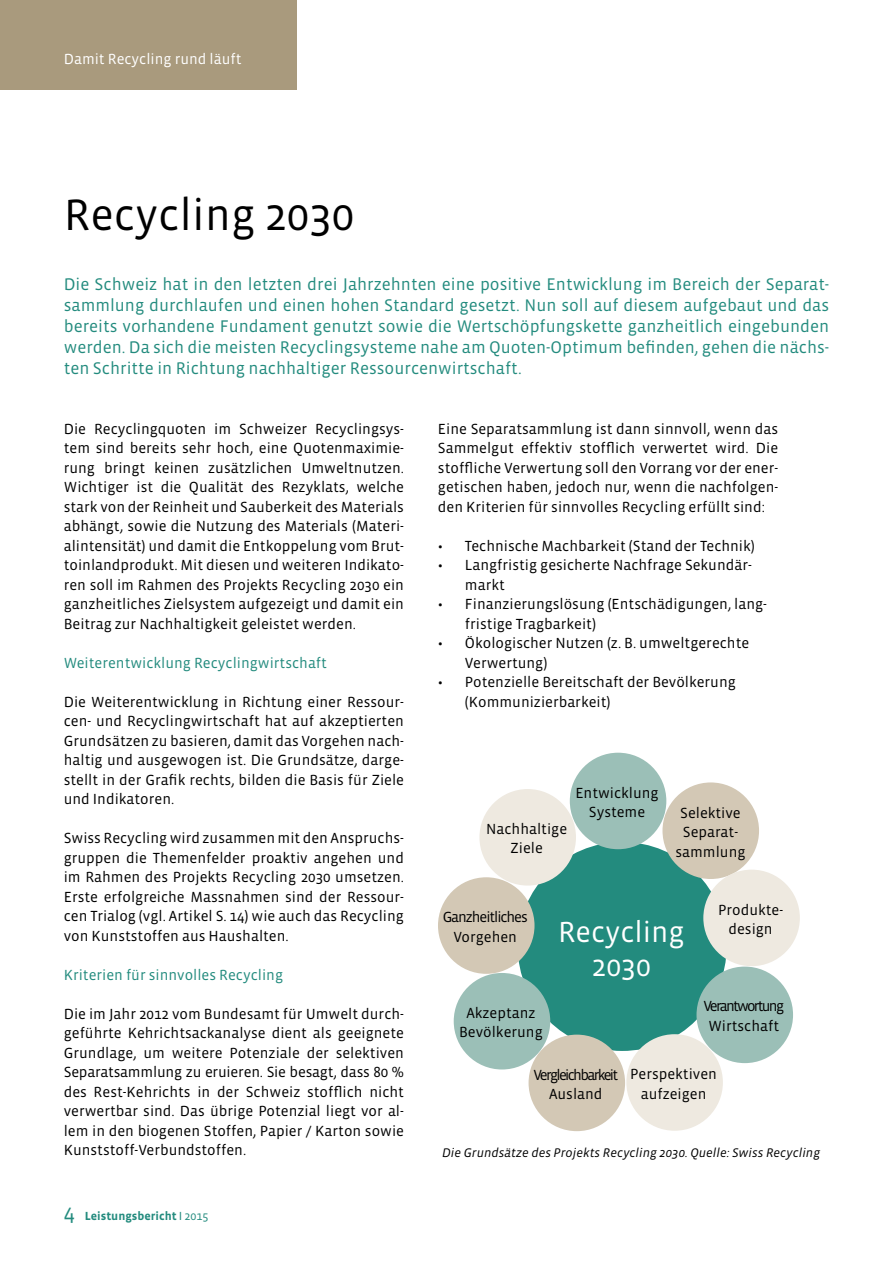
<style>
.page{position:relative;width:893px;height:1263px;background:#fff}
.page>*{position:absolute;margin:0;border:0;box-sizing:border-box;transform-origin:0 0}
.t1{font:45px "Vista Sans OT";color:#000}
.t2{font:29.7px "Vista Sans OT";color:#fff}
.t3{font:17.25px/21px "Vista Sans OT";color:#238b7e;text-align:justify}
.t4{font:15px/19.5px "Vista Sans OT";color:#000;text-align:justify}
.t5{font:15px "Vista Sans OT";color:#238b7e}
.t6{font:15px "Vista Sans OT";color:#fff}
.t7{font:15px "Vista Sans OT";letter-spacing:-.11em;color:#000}
.t8{font:15px "Vista Sans OT";letter-spacing:-.07em;color:#000}
.t9{font:15px "Vista Sans OT";letter-spacing:-.115em;color:#000}
.t10{font:italic 12.75px "Vista Sans OT";color:#000}
.t11{font:700 12px "Vista Sans OT";color:#238b7e}
.s1{font-weight:400;font-size:22.5px}
.s2{font-family:"Myriad Pro";font-weight:400}
.s3{font-weight:400}
</style>
<div class="page">
<div style="left:0;top:0;width:296px;height:89px;background:#a99a7d"></div>
<div style="left:518px;top:842px;width:209px;height:209px;background:#238b7e;border-radius:50%"></div>
<div style="left:662px;top:782px;width:97px;height:97px;background:#d3c8b5;border-radius:50%"></div>
<div style="left:570px;top:753px;width:96px;height:96px;background:#9bbfb7;border-radius:50%"></div>
<div style="left:479px;top:789px;width:97px;height:96px;background:#eee9e0;border-radius:50%"></div>
<div style="left:438px;top:877px;width:96px;height:97px;background:#d3c8b5;border-radius:50%"></div>
<div style="left:454px;top:973px;width:96px;height:96px;background:#9bbfb7;border-radius:50%"></div>
<div style="left:703px;top:870px;width:97px;height:96px;background:#eee9e0;border-radius:50%"></div>
<div style="left:529px;top:1034px;width:96px;height:97px;background:#d3c8b5;border-radius:50%"></div>
<div style="left:626px;top:1034px;width:97px;height:97px;background:#eee9e0;border-radius:50%"></div>
<div style="left:696px;top:966px;width:97px;height:97px;background:#9bbfb7;border-radius:50%"></div>
<p class="t6" style="left:64px;top:51px;width:179px">Damit Recycling rund läuft</p>
<p class="t1" style="left:64px;top:191px;width:292px">Recycling 2030</p>
<p class="t3" style="left:64px;top:274px;width:767px">Die Schweiz hat in den letzten drei Jahrzehnten eine positive Entwicklung im Bereich der Separat&shy;sammlung durchlaufen und einen hohen Standard gesetzt. Nun soll auf diesem aufgebaut und das bereits vorhandene Fundament genutzt sowie die Wertschöpfungskette ganzheitlich eingebunden werden. Da sich die meisten Recyclingsysteme nahe am Quoten-Optimum befinden, gehen die nächs&shy;ten Schritte in Richtung nachhaltiger Ressourcenwirtschaft.</p>
<p class="t4" style="left:64px;top:419px;width:342px">Die Recyclingquoten im Schweizer Recyclingsys&shy;tem sind bereits sehr hoch, eine Quotenmaximie&shy;rung bringt keinen zusätzlichen Umweltnutzen.<br>Wichtiger ist die Qualität des Rezyklats, welche stark von der Reinheit und Sauberkeit des Materials abhängt, sowie die Nutzung des Materials (Materi&shy;alintensität) und damit die Entkoppelung vom Brut&shy;toinlandprodukt. Mit diesen und weiteren Indikato&shy;ren soll im Rahmen des Projekts Recycling 2030 ein ganzheitliches Zielsystem aufgezeigt und damit ein Beitrag zur Nachhaltigkeit geleistet werden.</p>
<p class="t5" style="left:64px;top:655px;width:265px">Weiterentwicklung Recyclingwirtschaft</p>
<p class="t4" style="left:64px;top:692px;width:342px">Die Weiterentwicklung in Richtung einer Ressour&shy;cen- und Recyclingwirtschaft hat auf akzeptierten Grundsätzen zu basieren, damit das Vorgehen nach&shy;haltig und ausgewogen ist. Die Grundsätze, darge&shy;stellt in der Grafik rechts, bilden die Basis für Ziele und Indikatoren.</p>
<p class="t4" style="left:64px;top:829px;width:342px">Swiss Recycling wird zusammen mit den Anspruchs&shy;gruppen die Themenfelder proaktiv angehen und im Rahmen des Projekts Recycling 2030 umsetzen.<br>Erste erfolgreiche Massnahmen sind der Ressour&shy;cen Trialog (vgl. Artikel S. 14) wie auch das Recycling von Kunststoffen aus Haushalten.</p>
<p class="t5" style="left:64px;top:967px;width:221px">Kriterien für sinnvolles Recycling</p>
<p class="t4" style="left:64px;top:1004px;width:342px">Die im Jahr 2012 vom Bundesamt für Umwelt durch&shy;geführte Kehrichtsackanalyse dient als geeignete Grundlage, um weitere Potenziale der selektiven Separatsammlung zu eruieren. Sie besagt, dass 80 % des Rest-Kehrichts in der Schweiz stofflich nicht verwertbar sind. Das übrige Potenzial liegt vor al&shy;lem in den biogenen Stoffen, Papier / Karton sowie Kunststoff-Verbundstoffen.</p>
<p class="t11" style="left:64px;top:1210px;width:146px"><span class="s1">4</span> Leistungsbericht <span class="s2">І</span> <span class="s3">2015</span></p>
<p class="t4" style="left:438px;top:419px;width:342px">Eine Separatsammlung ist dann sinnvoll, wenn das Sammelgut effektiv stofflich verwertet wird. Die stoffliche Verwertung soll den Vorrang vor der ener&shy;getischen haben, jedoch nur, wenn die nachfolgen&shy;den Kriterien für sinnvolles Recycling erfüllt sind:</p>
<p class="t4" style="left:438px;top:536px;width:318px">• Technische Machbarkeit (Stand der Technik)</p>
<p class="t4" style="left:465px;top:556px;width:288px;text-indent:-27px">• Langfristig gesicherte Nachfrage Sekundär&shy;markt</p>
<p class="t4" style="left:465px;top:595px;width:304px;text-indent:-27px">• Finanzierungslösung (Entschädigungen, lang&shy;fristige Tragbarkeit)</p>
<p class="t4" style="left:465px;top:634px;width:286px;text-indent:-27px">• Ökologischer Nutzen (z. B. umweltgerechte<br>Verwertung)</p>
<p class="t4" style="left:465px;top:673px;width:272px;text-indent:-27px">• Potenzielle Bereitschaft der Bevölkerung (Kommunizierbarkeit)</p>
<p class="t4" style="left:486px;top:819px;width:82px;text-align:center">Nachhaltige<br>Ziele</p>
<p class="t4" style="left:575px;top:783px;width:85px;text-align:center">Entwicklung<br>Systeme</p>
<p class="t4" style="left:680px;top:803px;width:62px">Selektive</p>
<p class="t4" style="left:675px;top:822px;width:72px;text-align:center">Separat&shy;sammlung</p>
<p class="t8" style="left:443px;top:909px;width:87px">Ganzheitliches</p>
<p class="t4" style="left:453px;top:927px;width:65px">Vorgehen</p>
<p class="t4" style="left:466px;top:1003px;width:71px">Akzeptanz</p>
<p class="t4" style="left:459px;top:1023px;width:85px">Bevölkerung</p>
<p class="t2" style="left:558px;top:917px;width:128px">Recycling</p>
<p class="t2" style="left:591px;top:951px;width:61px">2030</p>
<p class="t4" style="left:718px;top:900px;width:67px">Produkte-</p>
<p class="t4" style="left:728px;top:919px;width:46px">design</p>
<p class="t9" style="left:703px;top:999px;width:82px">Verantwortung</p>
<p class="t4" style="left:708px;top:1016px;width:72px">Wirtschaft</p>
<p class="t7" style="left:533px;top:1067px;width:86px">Vergleichbarkeit</p>
<p class="t4" style="left:549px;top:1084px;width:55px">Ausland</p>
<p class="t4" style="left:630px;top:1064px;width:88px;text-align:center">Perspektiven aufzeigen</p>
<p class="t10" style="left:442px;top:1146px;width:379px">Die Grundsätze des Projekts Recycling 2030. Quelle: Swiss Recycling</p>
</div>
